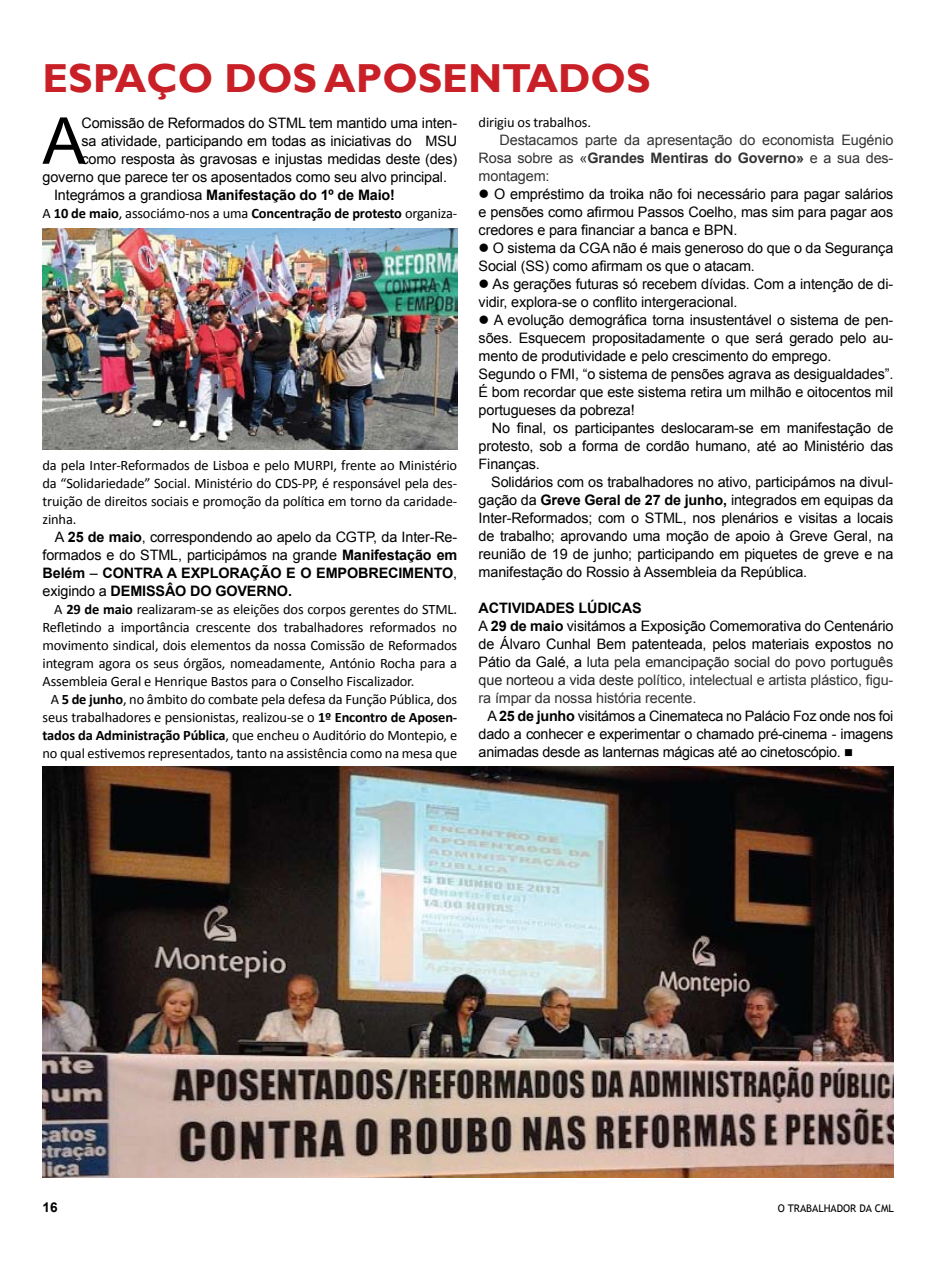
<style>
.page{position:relative;width:936px;height:1263px;background:#fff}
.page>*{position:absolute;margin:0;border:0;box-sizing:border-box;transform-origin:0 0}
.t1{font:64.65px "Arial";color:#000}
.t2{font:700 40.5px "Gill Sans";color:#c82026}
.t3{font:14.4px/18px "Arial";letter-spacing:-.01em;color:#000;text-align:justify}
.t4{font:14.4px/18px "Calibri";letter-spacing:-.01em;color:#000;text-align:justify}
.t5{font:14.4px/18px "Arial";letter-spacing:-.01em;color:#333;text-align:justify}
.t6{font:700 14.4px "Calibri";letter-spacing:-.01em;color:#000}
.t7{font:700 14.4px "Arial";letter-spacing:-.01em;color:#000}
.t8{font:700 13.5px "Arial";color:#000}
.t9{font:10.5px "Trebuchet MS";color:#000}
.s1{font-weight:400}
.s2{font-weight:700}
.s3{color:#222}
.s4{color:#333}
</style>
<div class="page">
<img style="left:43px;top:228px;width:414px;height:222px">
<img style="left:43px;top:767px;width:850px;height:410px">
<h2 class="t2" style="left:43px;top:54px;width:609px">ESPAÇO DOS APOSENTADOS</h2>
<h1 class="t1" style="left:43px;top:99px;width:45px">A</h1>
<p class="t3" style="left:81px;top:114px;width:377px">Comissão de Reformados do STML tem mantido uma inten-</p>
<p class="t3" style="left:81px;top:132px;width:377px">sa atividade, participando em todas as iniciativas do MSU</p>
<p class="t3" style="left:81px;top:150px;width:377px">como resposta às gravosas e injustas medidas deste (des)</p>
<p class="t3" style="left:43px;top:168px;width:406px">governo que parece ter os aposentados como seu alvo principal.</p>
<p class="t7" style="left:54px;top:185px;width:342px"><span class="s1">Integrámos a grandiosa</span> Manifestação do 1º de Maio!</p>
<p class="t6" style="left:43px;top:204px;width:416px"><span class="s1">A</span> 10 de maio<span class="s1">, associámo-nos a uma</span> Concentração de protesto <span class="s1">organiza-</span></p>
<p class="t4" style="left:478px;top:113px;width:114px">dirigiu os trabalhos.</p>
<p class="t5" style="left:478px;top:131px;width:416px;text-indent:21px">Destacamos parte da apresentação do economista Eugénio Rosa sobre as «<span class="s2">Grandes Mentiras do Governo»</span> e a sua des&shy;montagem:</p>
<p class="t3" style="left:478px;top:185px;width:416px">● O empréstimo da troika não foi necessário para pagar salários e pensões como afirmou Passos Coelho, mas sim para pagar aos credores e para financiar a banca e BPN.</p>
<p class="t3" style="left:478px;top:239px;width:416px">● O sistema da CGA não é mais generoso do que o da Segurança<br>Social (SS) como afirmam os que o atacam.</p>
<p class="t3" style="left:478px;top:275px;width:416px">● As gerações futuras só recebem dívidas. Com a intenção de di&shy;vidir, explora-se o conflito intergeracional.</p>
<p class="t3" style="left:478px;top:311px;width:416px;text-align:left">● A evolução demográfica torna insustentável o sistema de pen&shy;sões. Esquecem propositadamente o que será gerado pelo au&shy;mento de produtividade e pelo crescimento do emprego.<br>Segundo o FMI, “o sistema de pensões agrava as desigualdades”.<br>É bom recordar que este sistema retira um milhão e oitocentos mil portugueses da pobreza!</p>
<p class="t3" style="left:478px;top:419px;width:416px;text-indent:13px">No final, os participantes deslocaram-se em manifestação de protesto, sob a forma de cordão humano, até ao Ministério das Finanças.</p>
<p class="t3" style="left:478px;top:473px;width:416px;text-indent:13px">Solidários com os trabalhadores no ativo, participámos na divul&shy;gação da <span class="s2">Greve Geral de 27 de junho,</span> integrados em equipas da Inter-Reformados; com o STML, nos plenários e visitas a locais de trabalho; aprovando uma moção de apoio à Greve Geral, na reunião de 19 de junho; participando em piquetes de greve e na manifestação do Rossio à Assembleia da República.</p>
<p class="t3" style="left:478px;top:599px;width:416px;text-align:left"><span class="s2">ACTIVIDADES LÚDICAS<br></span>A <span class="s2">29 de maio</span> visitámos a Exposição Comemorativa do Centenário de Álvaro Cunhal Bem patenteada, pelos materiais expostos no Pátio da Galé, a <span class="s3">luta pela emancipação social do povo português que norteou a vida deste</span> <span class="s4">político, intelectual e artista plástico, figu&shy;ra ímpar da nossa história recente.</span></p>
<p class="t3" style="left:478px;top:707px;width:416px;text-indent:9px">A <span class="s2">25 de junho</span> visitámos a Cinemateca no Palácio Foz onde nos foi dado a conhecer e experimentar o chamado pré-cinema - imagens animadas desde as lanternas mágicas até ao cinetoscópio. ■</p>
<p class="t4" style="left:43px;top:456px;width:416px">da pela Inter-Reformados de Lisboa e pelo MURPI, frente ao Ministério da “Solidariedade” Social. Ministério do CDS-PP, é responsável pela des&shy;truição de direitos sociais e promoção da política em torno da caridade&shy;zinha.</p>
<p class="t3" style="left:43px;top:528px;width:416px;text-indent:12px">A <span class="s2">25 de maio</span>, correspondendo ao apelo da CGTP, da Inter-Re&shy;formados e do STML, participámos na grande <span class="s2">Manifestação em Belém</span> – <span class="s2">CONTRA A EXPLORAÇÃO E O EMPOBRECIMENTO</span>, exigindo a <span class="s2">DEMISSÂO DO GOVERNO.</span></p>
<p class="t4" style="left:54px;top:600px;width:404px">A <span class="s2">29 de maio</span> realizaram-se as eleições dos corpos gerentes do STML.</p>
<p class="t4" style="left:43px;top:618px;width:416px">Refletindo a importância crescente dos trabalhadores reformados no</p>
<p class="t4" style="left:43px;top:636px;width:416px">movimento sindical, dois elementos da nossa Comissão de Reformados</p>
<p class="t4" style="left:43px;top:654px;width:416px">integram agora os seus órgãos, nomeadamente, António Rocha para a</p>
<p class="t4" style="left:43px;top:672px;width:373px">Assembleia Geral e Henrique Bastos para o Conselho Fiscalizador.</p>
<p class="t4" style="left:51px;top:690px;width:408px">A <span class="s2">5 de junho</span>, no âmbito do combate pela defesa da Função Pública, dos</p>
<p class="t4" style="left:43px;top:708px;width:416px">seus trabalhadores e pensionistas, realizou-se o <span class="s2">1º Encontro de Aposen-</span></p>
<p class="t4" style="left:43px;top:726px;width:416px"><span class="s2">tados da Administração Pública</span>, que encheu o Auditório do Montepio, e</p>
<p class="t4" style="left:43px;top:744px;width:416px">no qual estivemos representados, tanto na assistência como na mesa que</p>
<p class="t8" style="left:43px;top:1198px;width:17px">16</p>
<p class="t9" style="left:777px;top:1202px;width:118px">O TRABALHADOR DA CML</p>
</div>
